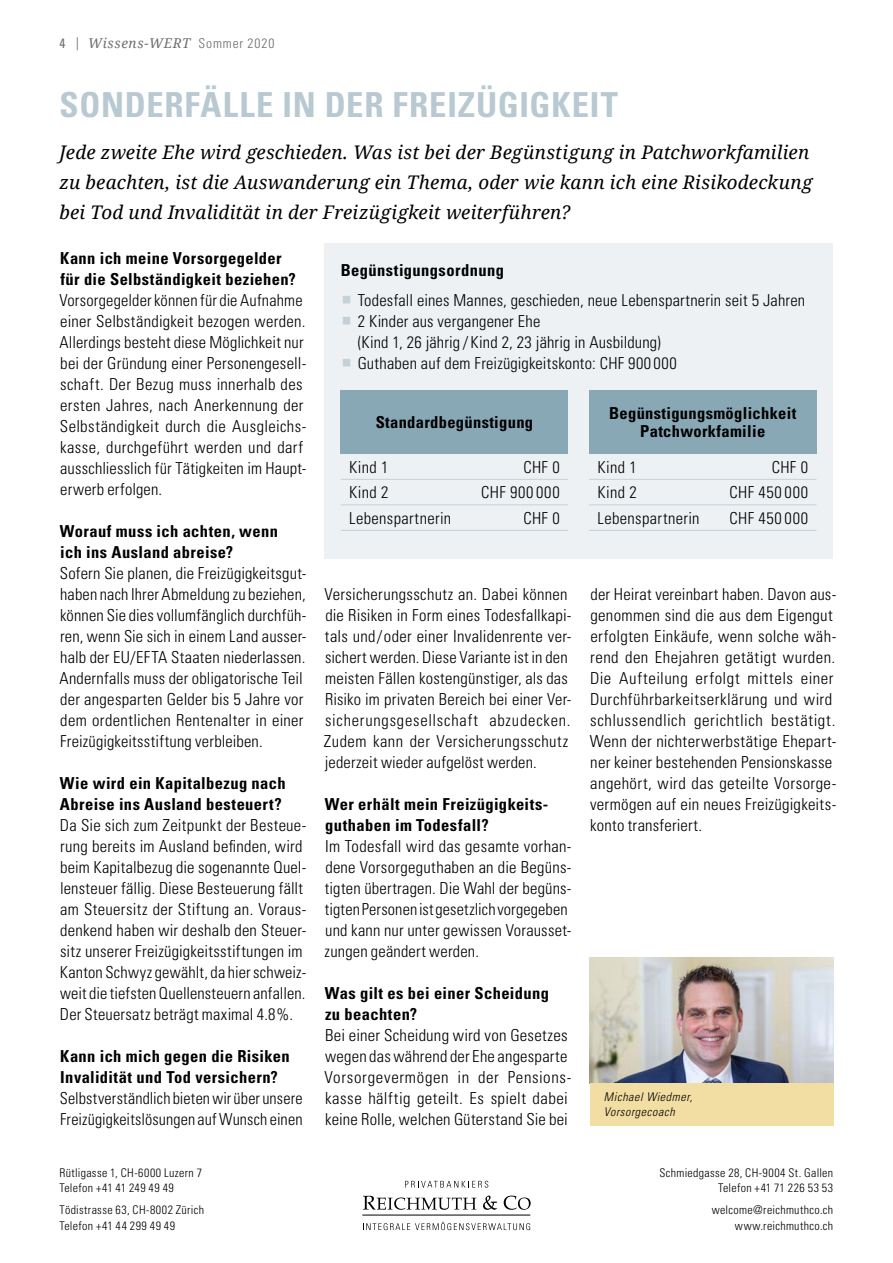
<style>
.page{position:relative;width:893px;height:1263px;background:#fff}
.page>*{position:absolute;margin:0;border:0;box-sizing:border-box;transform-origin:0 0}
.t1{font:700 condensed 34.5px "Univers LT Std";letter-spacing:.025em;color:#b9c9d1}
.t2{font:italic 18.75px/30px "Noto Serif";letter-spacing:.01em;color:#000}
.t3{font:300 condensed 16.5px/21px "Univers LT Std";letter-spacing:.015em;color:#000}
.t4{font:700 condensed 16.5px/21px "Univers LT Std";letter-spacing:.02em;color:#000}
.t5{font:300 condensed 16.5px "Univers LT Std";letter-spacing:.045em;color:#000}
.t6{font:italic 13.5px "Noto Serif";letter-spacing:.045em;color:#6e6e6e}
.t7{font:300 condensed 12px/15.8px "Univers LT Std";letter-spacing:.025em;color:#000;text-align:right}
.t8{font:italic 300 condensed 12px/14.4px "Univers LT Std";letter-spacing:.05em;color:#000}
.s1{font-family:"Univers LT Std";font-style:normal;font-stretch:condensed}
.s2{font-family:"Centennial LT Std";font-style:normal;font-size:13.05px}
.s3{font-family:"Univers LT Std";font-weight:300;font-style:normal;font-stretch:condensed}
</style>
<div class="page">
<svg style="left:363px;top:1196px;width:113px;height:14px"></svg>
<svg style="left:483px;top:1195px;width:14px;height:15px"></svg>
<svg style="left:504px;top:1195px;width:27px;height:15px"></svg>
<svg style="left:405px;top:1181px;width:83px;height:7px"></svg>
<svg style="left:363px;top:1222px;width:167px;height:8px"></svg>
<hr style="left:362px;top:1215px;width:168px;height:1px;background:#000">
<img style="left:590px;top:957px;width:243px;height:126px">
<div style="left:590px;top:1083px;width:243px;height:42px;background:#f2dea3"></div>
<div style="left:324px;top:243px;width:509px;height:315px;background:#edf1f3"></div>
<div style="left:341px;top:390px;width:227px;height:64px;background:#89a8b5"></div>
<hr style="left:341px;top:479px;width:123px;height:1px;background:#c5d1d9">
<hr style="left:464px;top:479px;width:104px;height:1px;background:#c5d1d9">
<hr style="left:341px;top:504px;width:123px;height:1px;background:#c5d1d9">
<hr style="left:464px;top:504px;width:104px;height:1px;background:#c5d1d9">
<hr style="left:341px;top:530px;width:123px;height:1px;background:#c5d1d9">
<hr style="left:464px;top:530px;width:104px;height:1px;background:#c5d1d9">
<div style="left:589px;top:390px;width:227px;height:64px;background:#89a8b5"></div>
<hr style="left:589px;top:479px;width:123px;height:1px;background:#c5d1d9">
<hr style="left:712px;top:479px;width:104px;height:1px;background:#c5d1d9">
<hr style="left:589px;top:504px;width:123px;height:1px;background:#c5d1d9">
<hr style="left:712px;top:504px;width:104px;height:1px;background:#c5d1d9">
<hr style="left:589px;top:530px;width:123px;height:1px;background:#c5d1d9">
<hr style="left:712px;top:530px;width:104px;height:1px;background:#c5d1d9">
<p class="t6" style="left:60px;top:34px;width:217px"><span class="s1">4</span> <span class="s2">|</span> Wissens-WERT <span class="s3">Sommer 2020</span></p>
<h1 class="t1" style="left:60px;top:84px;width:560px">SONDERFÄLLE IN DER FREIZÜGIGKEIT</h1>
<p class="t2" style="left:60px;top:137px;width:754px">Jede zweite Ehe wird geschieden. Was ist bei der Begünstigung in Patchworkfamilien zu beachten, ist die Auswanderung ein Thema, oder wie kann ich eine Risikodeckung bei Tod und Invalidität in der Freizügigkeit weiterführen?</p>
<p class="t4" style="left:60px;top:248px;width:237px">Kann ich meine Vorsorgegelder für die Selbständigkeit beziehen?</p>
<p class="t3" style="left:59px;top:290px;width:249px">Vorsorgegelder können für die Aufnahme einer Selbständigkeit bezogen werden.<br>Allerdings besteht diese Möglichkeit nur bei der Gründung einer Personengesell&shy;schaft. Der Bezug muss innerhalb des ersten Jahres, nach Anerkennung der Selbständigkeit durch die Ausgleichs&shy;kasse, durchgeführt werden und darf ausschliesslich für Tätigkeiten im Haupt&shy;erwerb erfolgen.</p>
<p class="t4" style="left:60px;top:521px;width:220px">Worauf muss ich achten, wenn ich ins Ausland abreise?</p>
<p class="t3" style="left:59px;top:563px;width:249px">Sofern Sie planen, die Freizügigkeitsgut&shy;haben nach Ihrer Abmeldung zu beziehen, können Sie dies vollumfänglich durchfüh&shy;ren, wenn Sie sich in einem Land ausser&shy;halb der EU/EFTA Staaten niederlassen.<br>Andernfalls muss der obligatorische Teil der angesparten Gelder bis 5 Jahre vor dem ordentlichen Rentenalter in einer Freizügigkeitsstiftung verbleiben.</p>
<p class="t4" style="left:60px;top:773px;width:227px">Wie wird ein Kapitalbezug nach<br>Abreise ins Ausland besteuert?</p>
<p class="t3" style="left:60px;top:815px;width:248px">Da Sie sich zum Zeitpunkt der Besteue&shy;rung bereits im Ausland befinden, wird beim Kapitalbezug die sogenannte Quel&shy;lensteuer fällig. Diese Besteuerung fällt am Steuersitz der Stiftung an. Voraus&shy;denkend haben wir deshalb den Steuer&shy;sitz unserer Freizügigkeitsstiftungen im Kanton Schwyz gewählt, da hier schweiz&shy;weit die tiefsten Quellensteuern anfallen.<br>Der Steuersatz beträgt maximal 4.8%.</p>
<p class="t4" style="left:60px;top:1046px;width:231px">Kann ich mich gegen die Risiken<br>Invalidität und Tod versichern?</p>
<p class="t3" style="left:60px;top:1088px;width:244px">Selbstverständlich bieten wir über unsere<br>Freizügigkeitslösungen auf Wunsch einen</p>
<p class="t7" style="left:60px;top:1164px;width:144px;text-align:left">Rütligasse 1, CH-6000 Luzern 7<br>Telefon +41 41 249 49 49</p>
<p class="t7" style="left:60px;top:1202px;width:146px;text-align:left">Tödistrasse 63, CH-8002 Zürich<br>Telefon +41 44 299 49 49</p>
<p class="t4" style="left:341px;top:260px;width:165px">Begünstigungsordnung</p>
<p class="t3" style="left:358px;top:290px;width:449px">Todesfall eines Mannes, geschieden, neue Lebenspartnerin seit 5 Jahren 2 Kinder aus vergangener Ehe<br>(Kind 1, 26 jährig / Kind 2, 23 jährig in Ausbildung)<br>Guthaben auf dem Freizügigkeitskonto: CHF 900 000</p>
<p class="t4" style="left:376px;top:411px;width:159px">Standardbegünstigung</p>
<p class="t3" style="left:349px;top:456px;width:41px">Kind 1</p>
<p class="t3" style="left:523px;top:456px;width:38px">CHF 0</p>
<p class="t3" style="left:349px;top:482px;width:41px">Kind 2</p>
<p class="t5" style="left:481px;top:482px;width:80px">CHF 900 000</p>
<p class="t3" style="left:349px;top:507px;width:104px">Lebenspartnerin</p>
<p class="t3" style="left:523px;top:507px;width:38px">CHF 0</p>
<p class="t4" style="left:609px;top:403px;width:189px;line-height:18.8px;text-align:center">Begünstigungsmöglichkeit<br>Patchworkfamilie</p>
<p class="t3" style="left:597px;top:456px;width:41px">Kind 1</p>
<p class="t3" style="left:772px;top:456px;width:38px">CHF 0</p>
<p class="t3" style="left:597px;top:482px;width:41px">Kind 2</p>
<p class="t5" style="left:729px;top:482px;width:80px">CHF 450 000</p>
<p class="t3" style="left:597px;top:507px;width:104px">Lebenspartnerin</p>
<p class="t5" style="left:729px;top:508px;width:80px">CHF 450 000</p>
<p class="t3" style="left:324px;top:584px;width:249px">Versicherungsschutz an. Dabei können die Risiken in Form eines Todesfallkapi&shy;tals und/oder einer Invalidenrente ver&shy;sichert werden. Diese Variante ist in den meisten Fällen kostengünstiger, als das Risiko im privaten Bereich bei einer Ver&shy;sicherungsgesellschaft abzudecken.<br>Zudem kann der Versicherungsschutz jederzeit wieder aufgelöst werden.</p>
<p class="t4" style="left:325px;top:794px;width:225px">Wer erhält mein Freizügigkeits&shy;guthaben im Todesfall?</p>
<p class="t3" style="left:325px;top:836px;width:248px">Im Todesfall wird das gesamte vorhan&shy;dene Vorsorgeguthaben an die Begüns&shy;tigten übertragen. Die Wahl der begüns&shy;tigten Personen istgesetzlichvorgegeben und kann nur unter gewissen Vorausset&shy;zungen geändert werden.</p>
<p class="t4" style="left:325px;top:983px;width:226px">Was gilt es bei einer Scheidung zu beachten?</p>
<p class="t3" style="left:325px;top:1025px;width:247px">Bei einer Scheidung wird von Gesetzes wegen das während der Ehe angesparte Vorsorgevermögen in der Pensions&shy;kasse hälftig geteilt. Es spielt dabei keine Rolle, welchen Güterstand Sie bei</p>
<p class="t3" style="left:590px;top:584px;width:248px">der Heirat vereinbart haben. Davon aus&shy;genommen sind die aus dem Eigengut erfolgten Einkäufe, wenn solche wäh&shy;rend den Ehejahren getätigt wurden.<br>Die Aufteilung erfolgt mittels einer Durchführbarkeitserklärung und wird schlussendlich gerichtlich bestätigt.<br>Wenn der nichterwerbstätige Ehepart&shy;ner keiner bestehenden Pensionskasse angehört, wird das geteilte Vorsorge&shy;vermögen auf ein neues Freizügigkeits&shy;konto transferiert.</p>
<p class="t8" style="left:604px;top:1090px;width:90px">Michael Wiedmer,<br>Vorsorgecoach</p>
<p class="t7" style="left:659px;top:1164px;width:175px">Schmiedgasse 28, CH-9004 St. Gallen<br>Telefon +41 71 226 53 53</p>
<p class="t7" style="left:712px;top:1202px;width:123px">welcome@reichmuthco.ch www.reichmuthco.ch</p>
</div>
